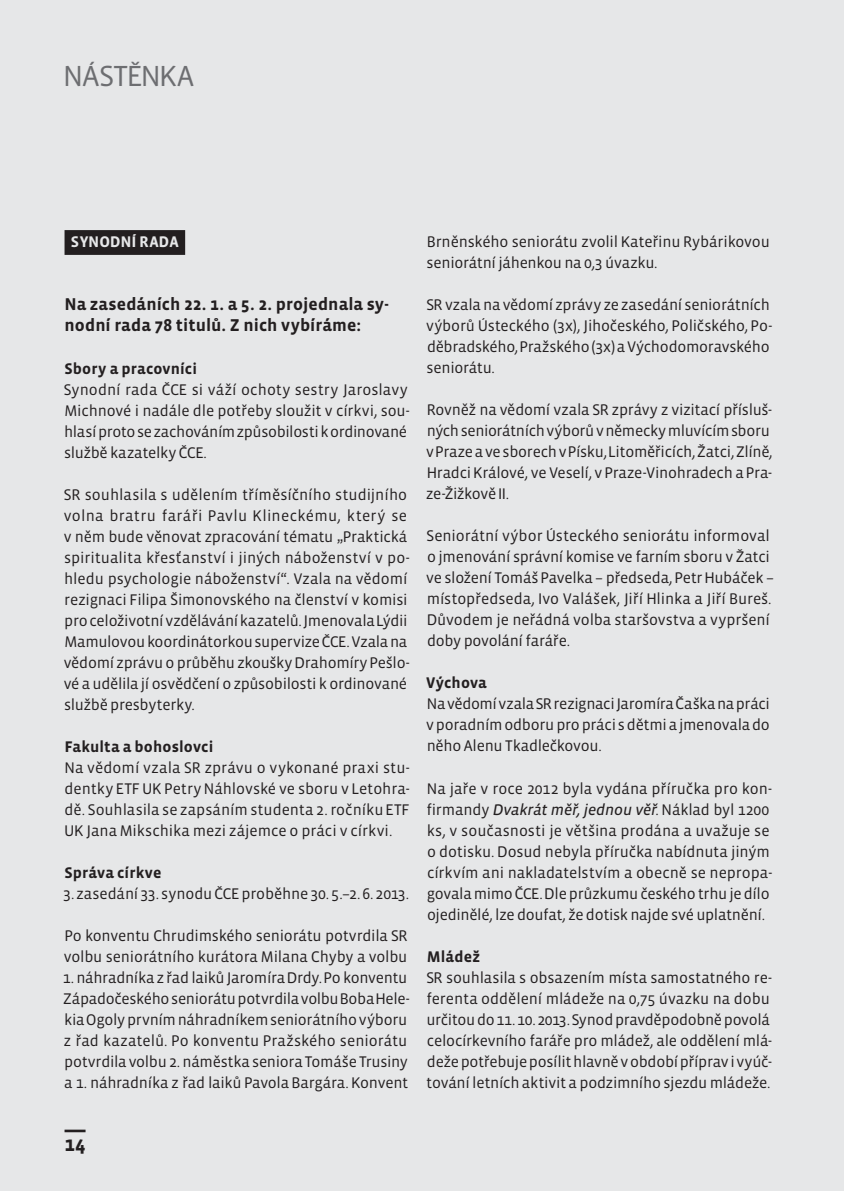
<style>
.page{position:relative;width:844px;height:1191px;background:#fff}
.page>*{position:absolute;margin:0;border:0;box-sizing:border-box;transform-origin:0 0}
.t1{font:29.75px "Vista Sans OT";letter-spacing:-.02em;color:#6d6e71}
.t2{font:700 21px "Vista Sans OT";color:#231f20}
.t3{font:700 17.5px/21px "Vista Sans OT";letter-spacing:.005em;color:#231f20}
.t4{font:15.75px/21px "Vista Sans OT";letter-spacing:-.015em;color:#231f20}
.t5{font:700 15.75px "Vista Sans OT";letter-spacing:.01em;color:#231f20}
.t6{font:700 15.75px "Vista Sans OT";letter-spacing:.025em;color:#e6e7e8}
.s1{font-style:italic}
</style>
<div class="page">
<div style="left:0;top:0;width:843px;height:1191px;background:#e6e7e8"></div>
<div style="left:64px;top:230px;width:121px;height:25px;background:#231f20"></div>
<hr style="left:64px;top:1129px;width:21px;height:3px;background:#231f20">
<h1 class="t1" style="left:64px;top:60px;width:131px">NÁSTĚNKA</h1>
<p class="t6" style="left:71px;top:233px;width:109px">SYNODNÍ RADA</p>
<p class="t3" style="left:65px;top:294px;width:326px">Na zasedáních 22. 1. a 5. 2. projednala sy&shy;nodní rada 78 titulů. Z nich vybíráme:</p>
<p class="t5" style="left:64px;top:359px;width:134px">Sbory a pracovníci</p>
<p class="t4" style="left:64px;top:379px;width:347px">Synodní rada ČCE si váží ochoty sestry Jaroslavy Michnové i nadále dle potřeby sloužit v církvi, sou&shy;hlasí proto se zachováním způsobilosti k ordinované službě kazatelky ČCE.</p>
<p class="t4" style="left:64px;top:484px;width:347px">SR souhlasila s udělením tříměsíčního studijního volna bratru faráři Pavlu Klineckému, který se v něm bude věnovat zpracování tématu „Praktická spiritualita křesťanství i jiných náboženství v po&shy;hledu psychologie náboženství“. Vzala na vědomí rezignaci Filipa Šimonovského na členství v komisi pro celoživotní vzdělávání kazatelů. Jmenovala Lýdii Mamulovou koordinátorkou supervize ČCE. Vzala na vědomí zprávu o průběhu zkoušky Drahomíry Pešlo&shy;vé a udělila jí osvědčení o způsobilosti k ordinované službě presbyterky.</p>
<p class="t5" style="left:65px;top:737px;width:150px">Fakulta a bohoslovci</p>
<p class="t4" style="left:64px;top:756px;width:346px;text-align:justify">Na vědomí vzala SR zprávu o vykonané praxi stu&shy;dentky ETF UK Petry Náhlovské ve sboru v Letohra&shy;dě. Souhlasila se zapsáním studenta 2. ročníku ETF UK Jana Mikschika mezi zájemce o práci v církvi.</p>
<p class="t5" style="left:64px;top:863px;width:98px">Správa církve</p>
<p class="t4" style="left:63px;top:882px;width:347px">3. zasedání 33. synodu ČCE proběhne 30. 5.–2. 6. 2013.</p>
<p class="t4" style="left:64px;top:924px;width:345px">Po konventu Chrudimského seniorátu potvrdila SR volbu seniorátního kurátora Milana Chyby a volbu</p>
<p class="t4" style="left:63px;top:966px;width:348px">1. náhradníka z řad laiků Jaromíra Drdy. Po konventu Západočeského seniorátu potvrdila volbu Boba Hele&shy;kia Ogoly prvním náhradníkem seniorátního výboru z řad kazatelů. Po konventu Pražského seniorátu potvrdila volbu 2. náměstka seniora Tomáše Trusiny a 1. náhradníka z řad laiků Pavola Bargára. Konvent</p>
<p class="t4" style="left:426px;top:231px;width:344px">Brněnského seniorátu zvolil Kateřinu Rybárikovou seniorátní jáhenkou na 0,3 úvazku.</p>
<p class="t4" style="left:426px;top:294px;width:347px">SR vzala na vědomí zprávy ze zasedání seniorátních výborů Ústeckého (3x), Jihočeského, Poličského, Po&shy;děbradského, Pražského (3x) a Východomoravského seniorátu.</p>
<p class="t4" style="left:426px;top:399px;width:348px">Rovněž na vědomí vzala SR zprávy z vizitací přísluš&shy;ných seniorátních výborů v německy mluvícím sboru v Praze a ve sborech v Písku, Litoměřicích, Žatci, Zlíně, Hradci Králové, ve Veselí, v Praze-Vinohradech a Pra&shy;ze-Žižkově II.</p>
<p class="t4" style="left:426px;top:525px;width:349px">Seniorátní výbor Ústeckého seniorátu informoval o jmenování správní komise ve farním sboru v Žatci ve složení Tomáš Pavelka – předseda, Petr Hubáček – místopředseda, Ivo Valášek, Jiří Hlinka a Jiří Bureš.<br>Důvodem je neřádná volba staršovstva a vypršení doby povolání faráře.</p>
<p class="t5" style="left:426px;top:674px;width:62px">Výchova</p>
<p class="t4" style="left:426px;top:693px;width:345px;text-align:justify">Na vědomí vzala SR rezignaci Jaromíra Čaška na práci v poradním odboru pro práci s dětmi a jmenovala do něho Alenu Tkadlečkovou.</p>
<p class="t4" style="left:426px;top:777px;width:347px">Na jaře v roce 2012 byla vydána příručka pro kon&shy;firmandy <span class="s1">Dvakrát měř, jednou věř</span>. Náklad byl 1200 ks, v současnosti je většina prodána a uvažuje se o dotisku. Dosud nebyla příručka nabídnuta jiným církvím ani nakladatelstvím a obecně se nepropa&shy;govala mimo ČCE. Dle průzkumu českého trhu je dílo ojedinělé, lze doufat, že dotisk najde své uplatnění.</p>
<p class="t5" style="left:427px;top:947px;width:55px">Mládež</p>
<p class="t4" style="left:426px;top:966px;width:347px">SR souhlasila s obsazením místa samostatného re&shy;ferenta oddělení mládeže na 0,75 úvazku na dobu určitou do 11. 10. 2013. Synod pravděpodobně povolá celocírkevního faráře pro mládež, ale oddělení mlá&shy;deže potřebuje posílit hlavně v období příprav i vyúč&shy;tování letních aktivit a podzimního sjezdu mládeže.</p>
<h2 class="t2" style="left:64px;top:1132px;width:22px">14</h2>
</div>
